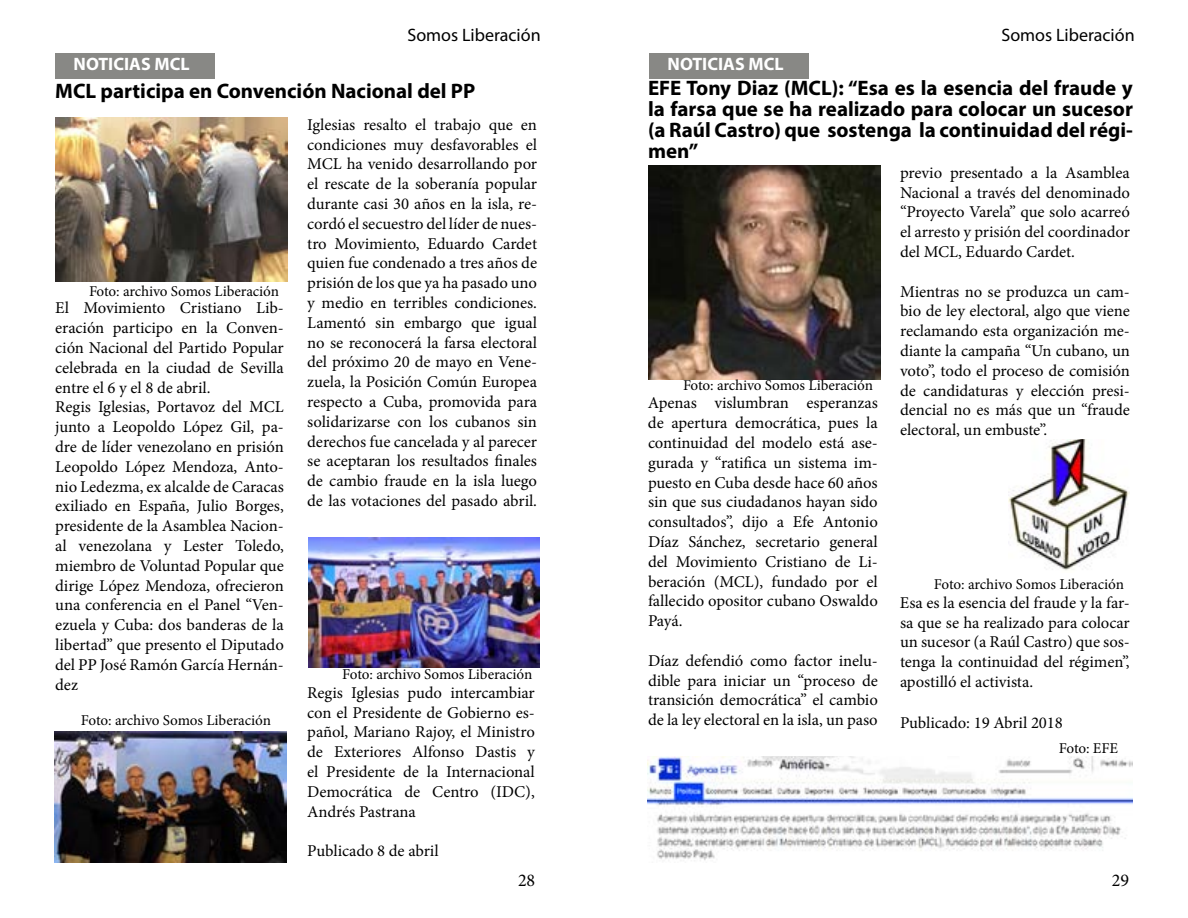
<style>
.page{position:relative;width:1188px;height:918px;background:#fff}
.page>*{position:absolute;margin:0;border:0;box-sizing:border-box;transform-origin:0 0}
.t1{font:700 21px/21px "Myriad Pro";color:#000;text-align:justify}
.t2{font:18px "Myriad Pro";color:#000}
.t3{font:700 18px "Myriad Pro";color:#fff}
.t4{font:18px "Minion Pro";color:#000}
.t5{font:16.5px/19.8px "Minion Pro";color:#000;text-align:justify}
.t6{font:15px "Minion Pro";letter-spacing:-.01em;color:#000}
</style>
<div class="page">
<div style="left:55px;top:53px;width:160px;height:26px;background:#888885"></div>
<div style="left:649px;top:53px;width:160px;height:26px;background:#888885"></div>
<img style="left:55px;top:118px;width:233px;height:164px">
<img style="left:54px;top:731px;width:233px;height:131px">
<img style="left:309px;top:537px;width:230px;height:130px">
<img style="left:647px;top:757px;width:486px;height:104px">
<img style="left:648px;top:166px;width:233px;height:213px">
<img style="left:1009px;top:439px;width:120px;height:132px">
<p class="t3" style="left:74px;top:52px;width:117px">NOTICIAS MCL</p>
<p class="t2" style="left:407px;top:23px;width:135px">Somos Liberación</p>
<p class="t1" style="left:55px;top:79px;width:422px">MCL participa en Convención Nacional del PP</p>
<p class="t6" style="left:89px;top:281px;width:192px">Foto: archivo Somos Liberación</p>
<p class="t5" style="left:55px;top:298px;width:230px;text-align:left">El Movimiento Cristiano Lib&shy;eración participo en la Conven&shy;ción Nacional del Partido Popular celebrada en la ciudad de Sevilla entre el 6 y el 8 de abril.<br>Regis Iglesias, Portavoz del MCL junto a Leopoldo López Gil, pa&shy;dre de líder venezolano en prisión<br>Leopoldo López Mendoza, Anto&shy;nio Ledezma, ex alcalde de Caracas exiliado en España, Julio Borges, presidente de la Asamblea Nacion&shy;al venezolana y Lester Toledo, miembro de Voluntad Popular que dirige López Mendoza, ofrecieron una conferencia en el Panel “Ven&shy;ezuela y Cuba: dos banderas de la libertad” que presento el Diputado del PP José Ramón García Hernán&shy;dez</p>
<p class="t6" style="left:81px;top:710px;width:192px">Foto: archivo Somos Liberación</p>
<p class="t5" style="left:307px;top:115px;width:232px">Iglesias resalto el trabajo que en condiciones muy desfavorables el MCL ha venido desarrollando por el rescate de la soberanía popular durante casi 30 años en la isla, re&shy;cordó el secuestro del líder de nues&shy;tro Movimiento, Eduardo Cardet quien fue condenado a tres años de prisión de los que ya ha pasado uno y medio en terribles condiciones.<br>Lamentó sin embargo que igual no se reconocerá la farsa electoral del próximo 20 de mayo en Vene&shy;zuela, la Posición Común Europea respecto a Cuba, promovida para solidarizarse con los cubanos sin derechos fue cancelada y al parecer se aceptaran los resultados finales de cambio fraude en la isla luego de las votaciones del pasado abril.</p>
<p class="t6" style="left:342px;top:664px;width:192px">Foto: archivo Somos Liberación</p>
<p class="t5" style="left:307px;top:683px;width:229px">Regis Iglesias pudo intercambiar con el Presidente de Gobierno es&shy;pañol, Mariano Rajoy, el Ministro de Exteriores Alfonso Dastis y el Presidente de la Internacional Democrática de Centro (IDC), Andrés Pastrana</p>
<p class="t5" style="left:307px;top:841px;width:133px">Publicado 8 de abril</p>
<p class="t4" style="left:518px;top:868px;width:19px">28</p>
<p class="t3" style="left:668px;top:52px;width:117px">NOTICIAS MCL</p>
<p class="t2" style="left:1001px;top:23px;width:135px">Somos Liberación</p>
<p class="t1" style="left:648px;top:77px;width:486px">EFE Tony Diaz (MCL): “Esa es la esencia del fraude y la farsa que se ha realizado para colocar un sucesor (a Raúl Castro) que sostenga la continuidad del régi&shy;men”</p>
<p class="t6" style="left:683px;top:375px;width:192px">Foto: archivo Somos Liberación</p>
<p class="t5" style="left:648px;top:393px;width:232px">Apenas vislumbran esperanzas de apertura democrática, pues la continuidad del modelo está ase&shy;gurada y “ratifica un sistema im&shy;puesto en Cuba desde hace 60 años sin que sus ciudadanos hayan sido consultados”, dijo a Efe Antonio Díaz Sánchez, secretario general del Movimiento Cristiano de Li&shy;beración (MCL), fundado por el fallecido opositor cubano Oswaldo Payá.</p>
<p class="t5" style="left:648px;top:651px;width:232px">Díaz defendió como factor inelu&shy;dible para iniciar un “proceso de transición democrática” el cambio de la ley electoral en la isla, un paso</p>
<p class="t5" style="left:900px;top:163px;width:232px">previo presentado a la Asamblea Nacional a través del denominado “Proyecto Varela” que solo acarreó el arresto y prisión del coordinador del MCL, Eduardo Cardet.</p>
<p class="t5" style="left:900px;top:282px;width:232px">Mientras no se produzca un cam&shy;bio de ley electoral, algo que viene reclamando esta organización me&shy;diante la campaña “Un cubano, un voto”, todo el proceso de comisión de candidaturas y elección presi&shy;dencial no es más que un “fraude electoral, un embuste”.</p>
<p class="t6" style="left:934px;top:574px;width:192px">Foto: archivo Somos Liberación</p>
<p class="t5" style="left:900px;top:593px;width:232px">Esa es la esencia del fraude y la far&shy;sa que se ha realizado para colocar un sucesor (a Raúl Castro) que sos&shy;tenga la continuidad del régimen”, apostilló el activista.</p>
<p class="t5" style="left:900px;top:713px;width:165px">Publicado: 19 Abril 2018</p>
<p class="t6" style="left:1059px;top:738px;width:61px">Foto: EFE</p>
<p class="t4" style="left:1112px;top:868px;width:19px">29</p>
</div>
